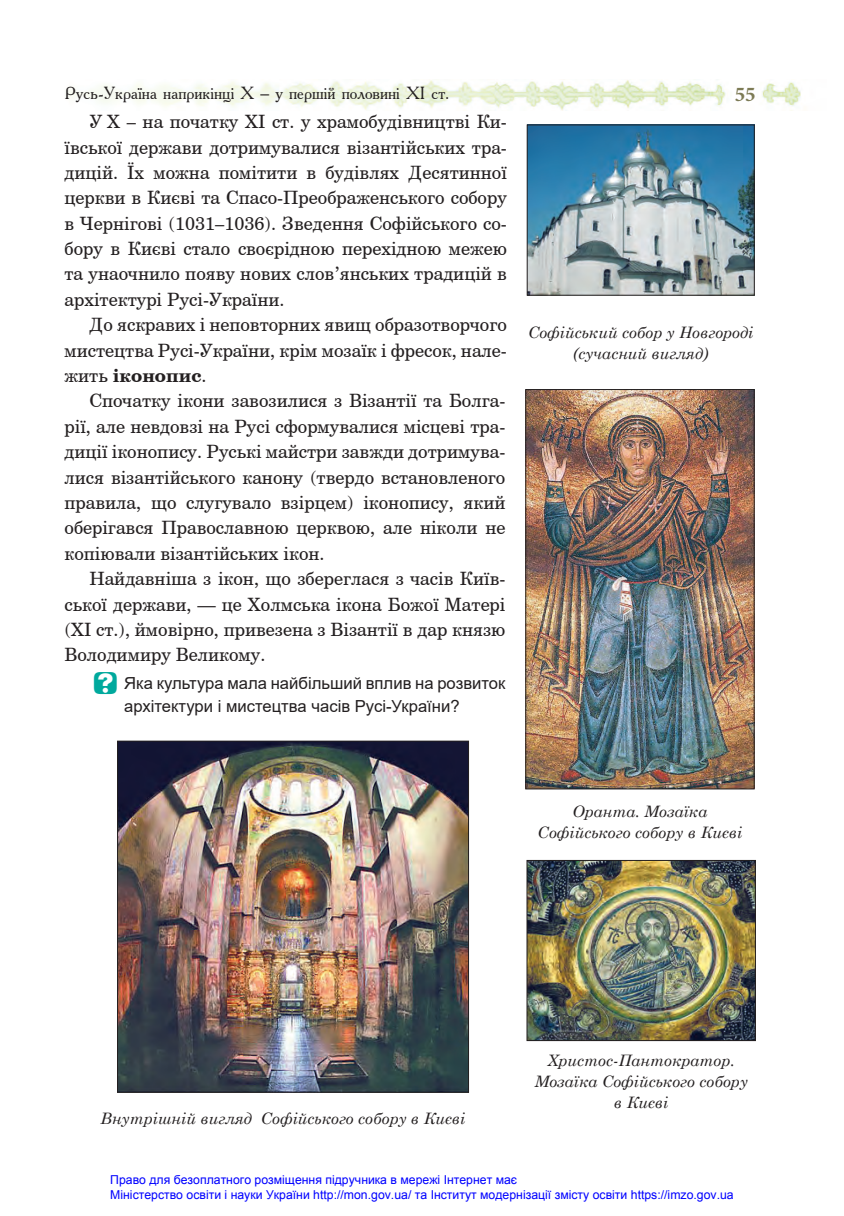
<style>
.page{position:relative;width:844px;height:1216px;background:#fff}
.page>*{position:absolute;margin:0;border:0;box-sizing:border-box;transform-origin:0 0}
.t1{font:700 21px "Minion Pro";color:#7d7b55}
.t2{font:18.38px/25.4px "Century Schoolbook BT";color:#231f20;text-align:justify}
.t3{font:17.5px "Academy";color:#231f20}
.t4{font:16.62px/22.8px "Arial";color:#231f20}
.t5{font:italic 15.75px/21px "Century Schoolbook";color:#231f20;text-align:center}
.t6{font:12.25px/14.7px "Arial";color:#00f}
.s1{font-family:"Century Schoolbook BT"}
.s2{font-weight:700}
</style>
<div class="page">
<img style="left:69px;top:80px;width:732px;height:30px">
<img style="left:119px;top:742px;width:348px;height:348px">
<div style="left:117px;top:740px;width:352px;height:352px;border:1px solid #231f20"></div>
<img style="left:527px;top:391px;width:225px;height:396px">
<div style="left:525px;top:389px;width:229px;height:400px;border:1px solid #231f20"></div>
<img style="left:528px;top:862px;width:225px;height:176px">
<div style="left:526px;top:860px;width:229px;height:180px;border:1px solid #231f20"></div>
<img style="left:528px;top:127px;width:224px;height:166px">
<div style="left:526px;top:125px;width:228px;height:170px;border:1px solid #231f20"></div>
<p class="t3" style="left:64px;top:82px;width:386px">Русь-Україна наприкінці Х <span class="s1">–</span> у першій половині ХІ ст.</p>
<p class="t1" style="left:734px;top:79px;width:22px">55</p>
<p class="t2" style="left:64px;top:108px;width:444px;text-indent:25px">У X – на початку XI ст. у храмобудівництві Ки&shy;ївської держави дотримувалися візантійських тра&shy;дицій. Їх можна помітити в будівлях Десятинної церкви в Києві та Спасо-Преображенського собору в Чернігові (1031–1036). Зведення Софійського со&shy;бору в Києві стало своєрідною перехідною межею та унаочнило появу нових слов’янських традицій в архітектурі Русі-України.</p>
<p class="t2" style="left:64px;top:311px;width:444px;text-indent:25px">До яскравих і неповторних явищ образотворчого мистецтва Русі-України, крім мозаїк і фресок, нале&shy;жить <span class="s2">іконопис</span>.</p>
<p class="t2" style="left:64px;top:387px;width:442px;text-indent:25px">Спочатку ікони завозилися з Візантії та Болга&shy;рії, але невдовзі на Русі сформувалися місцеві тра&shy;диції іконопису. Руські майстри завжди дотримува&shy;лися візантійського канону (твердо встановленого правила, що слугувало взірцем) іконопису, який оберігався Православною церквою, але ніколи не копіювали візантійських ікон.</p>
<p class="t2" style="left:64px;top:565px;width:442px;text-indent:25px">Найдавніша з ікон, що збереглася з часів Київ&shy;ської держави, — це Холмська ікона Божої Матері (ХІ ст.), ймовірно, привезена з Візантії в дар князю Володимиру Великому.</p>
<p class="t4" style="left:124px;top:671px;width:383px">Яка культура мала найбільший вплив на розвиток архітектури і мистецтва часів Русі-України?</p>
<p class="t5" style="left:528px;top:321px;width:227px">Софійський собор у Новгороді (сучасний вигляд)</p>
<p class="t5" style="left:537px;top:800px;width:206px">Оранта. Мозаїка<br>Софійського собору в Києві</p>
<p class="t5" style="left:100px;top:1107px;width:366px">Внутрішній вигляд Софійського собору в Києві</p>
<p class="t5" style="left:534px;top:1049px;width:215px">Христос-Пантократор.<br>Мозаїка Софійського собору в Києві</p>
<p class="t6" style="left:110px;top:1172px;width:624px">Право для безоплатного розміщення підручника в мережі Інтернет має<br>Міністерство освіти і науки України http://mon.gov.ua/ та Інститут модернізації змісту освіти https://imzo.gov.ua</p>
</div>
